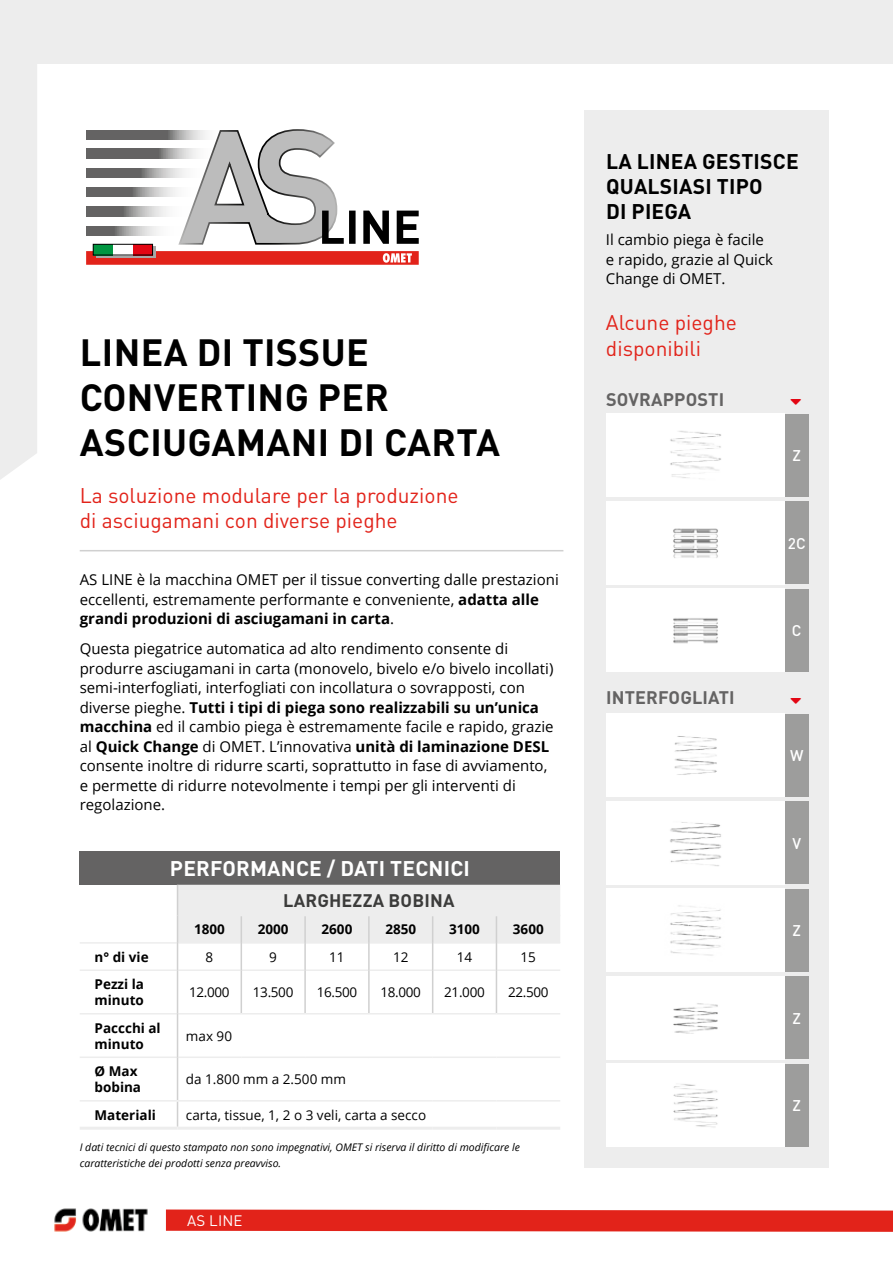
<style>
.page{position:relative;width:893px;height:1263px;background:#fff}
.page>*{position:absolute;margin:0;border:0;box-sizing:border-box;transform-origin:0 0}
.t1{font:700 37.5px/45px "DINOT";letter-spacing:.01em;color:#000}
.t2{font:21px/25.2px "DINOT";color:#e2231a}
.t3{font:700 21px/25.2px "DINOT";letter-spacing:.01em;color:#000}
.t4{font:700 21px "DINOT";letter-spacing:.01em;color:#fff}
.t5{font:700 18px "DINOT";letter-spacing:.01em;color:#646363}
.t6{font:700 18px "DINOT";letter-spacing:.01em;color:#3c3c3b}
.t7{font:500 15.3px "DINOT";color:#fff}
.t8{font:15px/19.5px "Open Sans";color:#000}
.t9{font:15px "DINOT";letter-spacing:.01em;color:#fff}
.t10{font:13.5px "Open Sans";color:#000}
.t11{font:700 13.5px/16.2px "Open Sans";color:#000}
.t12{font:italic 10.5px/16.5px "Open Sans";color:#000}
.s1{font-weight:700}
</style>
<div class="page">
<div style="left:585px;top:110px;width:244px;height:1057px;background:#ededed"></div>
<div style="left:0;top:64px;width:37px;height:416px;background:#ededed"></div>
<div style="left:0;top:0;width:893px;height:64px;background:#ededed"></div>
<img style="left:54px;top:1208px;width:94px;height:24px">
<svg style="left:166px;top:1209px;width:727px;height:23px;background:#e4332b"></svg>
<svg style="left:86px;top:130px;width:91px;height:10px"></svg>
<svg style="left:86px;top:149px;width:91px;height:9px"></svg>
<svg style="left:86px;top:168px;width:91px;height:10px"></svg>
<svg style="left:86px;top:187px;width:90px;height:10px"></svg>
<svg style="left:86px;top:207px;width:81px;height:9px"></svg>
<svg style="left:86px;top:226px;width:73px;height:10px"></svg>
<svg style="left:86px;top:251px;width:333px;height:14px;background:#e33129"></svg>
<svg style="left:177px;top:129px;width:242px;height:116px"></svg>
<svg style="left:96px;top:255px;width:20px;height:3px"></svg>
<svg style="left:116px;top:255px;width:20px;height:3px"></svg>
<svg style="left:136px;top:246px;width:20px;height:12px"></svg>
<div style="left:93px;top:244px;width:20px;height:11px;background:#009641"></div>
<div style="left:113px;top:244px;width:20px;height:11px;background:#fff"></div>
<div style="left:133px;top:244px;width:20px;height:11px;background:#e30613"></div>
<div style="left:93px;top:244px;width:60px;height:11px;border:1px solid #000"></div>
<hr style="left:80px;top:550px;width:483px;height:1px;background:#d0d0d0">
<div style="left:606px;top:414px;width:179px;height:83px;background:#fff"></div>
<div style="left:606px;top:714px;width:179px;height:83px;background:#fff"></div>
<img style="left:606px;top:501px;width:179px;height:83px">
<div style="left:606px;top:801px;width:179px;height:83px;background:#fff"></div>
<div style="left:606px;top:976px;width:179px;height:83px;background:#fff"></div>
<div style="left:606px;top:588px;width:179px;height:84px;background:#fff"></div>
<div style="left:606px;top:889px;width:179px;height:83px;background:#fff"></div>
<div style="left:606px;top:1063px;width:179px;height:84px;background:#fff"></div>
<div style="left:785px;top:414px;width:24px;height:82px;background:#9d9d9c"></div>
<div style="left:785px;top:714px;width:24px;height:82px;background:#9d9d9c"></div>
<div style="left:785px;top:502px;width:24px;height:82px;background:#9d9d9c"></div>
<div style="left:785px;top:802px;width:24px;height:82px;background:#9d9d9c"></div>
<div style="left:785px;top:977px;width:24px;height:82px;background:#9d9d9c"></div>
<div style="left:785px;top:589px;width:24px;height:82px;background:#9d9d9c"></div>
<div style="left:785px;top:889px;width:24px;height:82px;background:#9d9d9c"></div>
<div style="left:785px;top:1064px;width:24px;height:82px;background:#9d9d9c"></div>
<div style="left:80px;top:852px;width:480px;height:33px;background:#646363"></div>
<hr style="left:80px;top:942px;width:97px;height:1px;background:#ededed">
<hr style="left:80px;top:969px;width:97px;height:2px;background:#ededed">
<hr style="left:178px;top:969px;width:63px;height:2px;background:#ededed">
<hr style="left:242px;top:969px;width:62px;height:2px;background:#ededed">
<hr style="left:306px;top:969px;width:62px;height:2px;background:#ededed">
<hr style="left:370px;top:969px;width:62px;height:2px;background:#ededed">
<hr style="left:433px;top:969px;width:63px;height:2px;background:#ededed">
<hr style="left:497px;top:969px;width:63px;height:2px;background:#ededed">
<hr style="left:80px;top:1013px;width:97px;height:1px;background:#ededed">
<hr style="left:178px;top:1013px;width:63px;height:1px;background:#ededed">
<hr style="left:241px;top:1013px;width:64px;height:1px;background:#ededed">
<hr style="left:305px;top:1013px;width:64px;height:1px;background:#ededed">
<hr style="left:369px;top:1013px;width:64px;height:1px;background:#ededed">
<hr style="left:433px;top:1013px;width:63px;height:1px;background:#ededed">
<hr style="left:496px;top:1013px;width:64px;height:1px;background:#ededed">
<hr style="left:80px;top:1056px;width:97px;height:2px;background:#ededed">
<hr style="left:178px;top:1056px;width:63px;height:2px;background:#ededed">
<hr style="left:241px;top:1056px;width:64px;height:2px;background:#ededed">
<hr style="left:305px;top:1056px;width:64px;height:2px;background:#ededed">
<hr style="left:369px;top:1056px;width:64px;height:2px;background:#ededed">
<hr style="left:433px;top:1056px;width:63px;height:2px;background:#ededed">
<hr style="left:496px;top:1056px;width:64px;height:2px;background:#ededed">
<hr style="left:177px;top:970px;width:1px;height:44px;background:#d0d0d0">
<hr style="left:177px;top:1014px;width:1px;height:43px;background:#d0d0d0">
<hr style="left:177px;top:1057px;width:1px;height:43px;background:#d0d0d0">
<svg style="left:177px;top:1101px;width:1px;height:26px"></svg>
<hr style="left:80px;top:1100px;width:98px;height:1px;background:#ededed">
<hr style="left:178px;top:1100px;width:63px;height:1px;background:#ededed">
<hr style="left:241px;top:1100px;width:64px;height:1px;background:#ededed">
<hr style="left:305px;top:1100px;width:64px;height:1px;background:#ededed">
<hr style="left:369px;top:1100px;width:64px;height:1px;background:#ededed">
<hr style="left:433px;top:1100px;width:63px;height:1px;background:#ededed">
<hr style="left:496px;top:1100px;width:64px;height:1px;background:#ededed">
<hr style="left:80px;top:1127px;width:98px;height:3px;background:#ededed">
<hr style="left:178px;top:1127px;width:63px;height:3px;background:#ededed">
<hr style="left:241px;top:1127px;width:64px;height:3px;background:#ededed">
<hr style="left:305px;top:1127px;width:64px;height:3px;background:#ededed">
<hr style="left:369px;top:1127px;width:64px;height:3px;background:#ededed">
<hr style="left:433px;top:1127px;width:63px;height:3px;background:#ededed">
<hr style="left:496px;top:1127px;width:64px;height:3px;background:#ededed">
<svg style="left:177px;top:885px;width:383px;height:85px"></svg>
<hr style="left:241px;top:970px;width:1px;height:43px;background:#d0d0d0">
<hr style="left:304px;top:970px;width:2px;height:43px;background:#d0d0d0">
<hr style="left:368px;top:970px;width:2px;height:43px;background:#d0d0d0">
<hr style="left:432px;top:970px;width:1px;height:43px;background:#d0d0d0">
<hr style="left:496px;top:970px;width:1px;height:43px;background:#d0d0d0">
<h1 class="t1" style="left:80px;top:329px;width:422px">LINEA DI TISSUE<br>CONVERTING PER<br>ASCIUGAMANI DI CARTA</h1>
<h2 class="t2" style="left:80px;top:482px;width:380px">La soluzione modulare per la produzione di asciugamani con diverse pieghe</h2>
<p class="t8" style="left:80px;top:570px;width:481px">AS LINE è la macchina OMET per il tissue converting dalle prestazioni eccellenti, estremamente performante e conveniente, <span class="s1">adatta alle grandi produzioni di asciugamani in carta</span>.</p>
<p class="t8" style="left:80px;top:639px;width:475px">Questa piegatrice automatica ad alto rendimento consente di produrre asciugamani in carta (monovelo, bivelo e/o bivelo incollati) semi-interfogliati, interfogliati con incollatura o sovrapposti, con diverse pieghe. <span class="s1">Tutti i tipi di piega sono realizzabili su un’unica macchina</span> ed il cambio piega è estremamente facile e rapido, grazie al <span class="s1">Quick Change</span> di OMET. L’innovativa <span class="s1">unità di laminazione DESL </span>consente inoltre di ridurre scarti, soprattutto in fase di avviamento, e permette di ridurre notevolmente i tempi per gli interventi di regolazione.</p>
<h2 class="t4" style="left:170px;top:854px;width:302px">PERFORMANCE / DATI TECNICI</h2>
<p class="t6" style="left:283px;top:888px;width:173px">LARGHEZZA BOBINA</p>
<p class="t11" style="left:194px;top:921px;width:32px">1800</p>
<p class="t11" style="left:258px;top:921px;width:32px">2000</p>
<p class="t11" style="left:322px;top:921px;width:32px">2600</p>
<p class="t11" style="left:385px;top:921px;width:32px">2850</p>
<p class="t11" style="left:449px;top:921px;width:32px">3100</p>
<p class="t11" style="left:513px;top:921px;width:32px">3600</p>
<p class="t11" style="left:95px;top:948px;width:56px">n° di vie</p>
<p class="t10" style="left:206px;top:947px;width:9px">8</p>
<p class="t10" style="left:269px;top:947px;width:9px">9</p>
<p class="t10" style="left:329px;top:947px;width:17px">11</p>
<p class="t10" style="left:393px;top:947px;width:17px">12</p>
<p class="t10" style="left:457px;top:947px;width:17px">14</p>
<p class="t10" style="left:521px;top:947px;width:17px">15</p>
<p class="t11" style="left:95px;top:976px;width:51px">Pezzi la minuto</p>
<p class="t10" style="left:189px;top:983px;width:42px">12.000</p>
<p class="t10" style="left:253px;top:982px;width:42px">13.500</p>
<p class="t10" style="left:317px;top:982px;width:42px">16.500</p>
<p class="t10" style="left:380px;top:982px;width:42px">18.000</p>
<p class="t10" style="left:444px;top:982px;width:42px">21.000</p>
<p class="t10" style="left:508px;top:982px;width:42px">22.500</p>
<p class="t11" style="left:95px;top:1019px;width:68px">Paccchi al minuto</p>
<p class="t10" style="left:186px;top:1026px;width:48px">max 90</p>
<p class="t11" style="left:95px;top:1063px;width:48px">Ø Max bobina</p>
<p class="t10" style="left:186px;top:1070px;width:162px">da 1.800 mm a 2.500 mm</p>
<p class="t11" style="left:95px;top:1106px;width:63px">Materiali</p>
<p class="t10" style="left:186px;top:1105px;width:242px">carta, tissue, 1, 2 o 3 veli, carta a secco</p>
<p class="t12" style="left:80px;top:1138px;width:442px">I dati tecnici di questo stampato non sono impegnativi, OMET si riserva il diritto di modificare le caratteristiche dei prodotti senza preavviso.</p>
<p class="t9" style="left:187px;top:1211px;width:57px">AS LINE</p>
<h2 class="t3" style="left:606px;top:148px;width:194px">LA LINEA GESTISCE<br>QUALSIASI TIPO<br>DI PIEGA</h2>
<p class="t8" style="left:606px;top:229px;width:169px">Il cambio piega è facile e rapido, grazie al Quick<br>Change di OMET.</p>
<h2 class="t2" style="left:606px;top:309px;width:133px">Alcune pieghe disponibili</h2>
<p class="t5" style="left:606px;top:387px;width:120px">SOVRAPPOSTI</p>
<p class="t5" style="left:606px;top:685px;width:130px">INTERFOGLIATI</p>
<p class="t7" style="left:792px;top:445px;width:10px">Z</p>
<p class="t7" style="left:788px;top:533px;width:19px">2C</p>
<p class="t7" style="left:792px;top:620px;width:11px">C</p>
<p class="t7" style="left:790px;top:745px;width:15px">W</p>
<p class="t7" style="left:792px;top:833px;width:10px">V</p>
<p class="t7" style="left:792px;top:920px;width:10px">Z</p>
<p class="t7" style="left:792px;top:1008px;width:10px">Z</p>
<p class="t7" style="left:792px;top:1095px;width:10px">Z</p>
</div>
